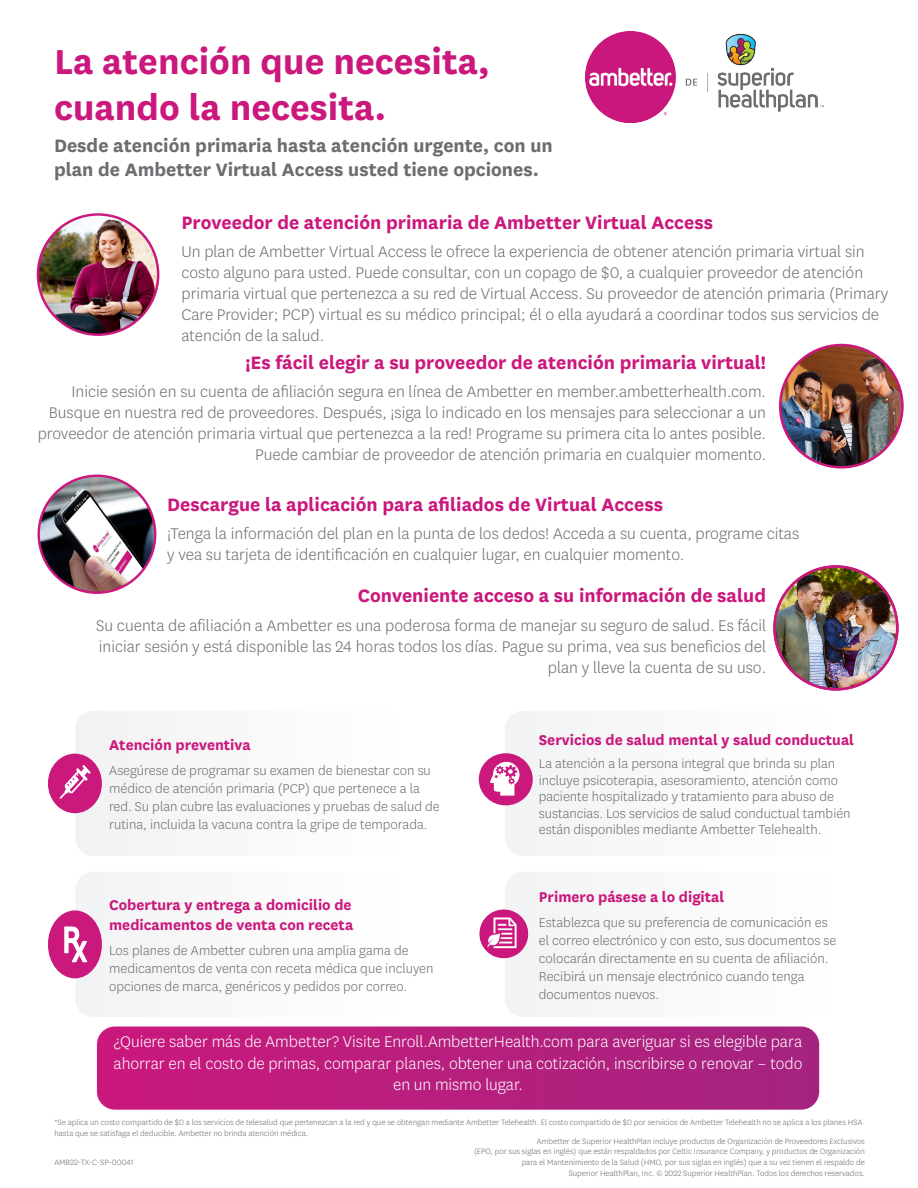
<style>
.page{position:relative;width:918px;height:1188px;background:#fff}
.page>*{position:absolute;margin:0;border:0;box-sizing:border-box;transform-origin:0 0}
.t1{font:700 40.5px/46.5px "Pkhkcc Centene Sans";color:#ca187d}
.t2{font:700 21px "Pkhkcc Centene Sans";color:#ca187d}
.t3{font:700 21px/24px "Pkhkcc Centene Sans";color:#6c6d70}
.t4{font:700 21px "Ndrgvc Centene Sans";color:#ca187d}
.t5{font:300 18px/21px "Plbwyj Centene Sans";color:#6c6d70}
.t6{font:300 18px/21px "Lftqcm Centene Sans";color:#6c6d70;text-align:right}
.t7{font:300 18px/21.6px "Plbwyj Centene Sans";letter-spacing:-.005em;color:#fff;text-align:center}
.t8{font:700 16.5px/19.8px "Pkhkcc Centene Sans";color:#ca187d}
.t9{font:300 15px/18px "Plbwyj Centene Sans";color:#6c6d70}
.t10{font:300 9px/10.8px "Plbwyj Centene Sans";color:#6c6d70}
.s1{font-family:"Lftqcm Centene Sans"}
</style>
<div class="page">
<img style="left:585px;top:32px;width:238px;height:90px">
<img style="left:38px;top:214px;width:120px;height:121px;border-radius:60px">
<div style="left:37px;top:213px;width:122px;height:123px;border:2px solid #ca187d;border-radius:50%"></div>
<img style="left:780px;top:345px;width:122px;height:122px;border-radius:61px">
<div style="left:779px;top:344px;width:125px;height:125px;border:3px solid #ca187d;border-radius:50%"></div>
<img style="left:39px;top:476px;width:116px;height:117px;border-radius:58px">
<div style="left:37px;top:475px;width:119px;height:119px;border:2px solid #ca187d;border-radius:50%"></div>
<svg style="left:97px;top:1027px;width:722px;height:83px;background:#b7207f"></svg>
<div style="left:75px;top:711px;width:378px;height:145px;background:#f9f9f9;border-radius:18px"></div>
<div style="left:48px;top:754px;width:54px;height:59px;background:#ca187d;border-radius:50%"></div>
<svg style="left:59px;top:765px;width:32px;height:34px"></svg>
<div style="left:505px;top:711px;width:378px;height:145px;background:#f9fafa;border-radius:18px"></div>
<div style="left:479px;top:753px;width:54px;height:52px;background:#ca187d;border-radius:50%"></div>
<svg style="left:490px;top:762px;width:30px;height:34px"></svg>
<div style="left:75px;top:872px;width:378px;height:145px;background:#f9fafa;border-radius:18px"></div>
<div style="left:48px;top:910px;width:54px;height:68px;background:#ca187d;border-radius:50%"></div>
<svg style="left:64px;top:926px;width:23px;height:36px"></svg>
<div style="left:505px;top:872px;width:378px;height:145px;background:#f9fafa;border-radius:18px"></div>
<img style="left:479px;top:909px;width:50px;height:50px">
<img style="left:775px;top:567px;width:122px;height:122px;border-radius:61px">
<div style="left:773px;top:565px;width:126px;height:126px;border:3px solid #ca187d;border-radius:50%"></div>
<h1 class="t1" style="left:54px;top:35px;width:437px">La atención que necesita, cuando la necesita.</h1>
<p class="t3" style="left:54px;top:132px;width:500px">Desde atención primaria hasta atención urgente, con un plan de Ambetter Virtual Access usted tiene opciones.</p>
<h2 class="t2" style="left:181px;top:208px;width:533px">Proveedor de atención primaria de Ambetter Virtual Access</h2>
<p class="t5" style="left:181px;top:240px;width:708px">Un plan de Ambetter Virtual Access le ofrece la experiencia de obtener atención primaria virtual sin costo alguno para usted. Puede consultar, con un copago de $0, a cualquier proveedor de atención primaria virtual que pertenezca a su red de Virtual Access. Su proveedor de atención primaria (Primary Care Provider; PCP) virtual es su médico principal; él o ella ayudará a coordinar todos sus servicios de atención de la salud.</p>
<h2 class="t2" style="left:245px;top:348px;width:522px">¡Es fácil elegir a su proveedor de atención primaria virtual!</h2>
<p class="t5" style="left:38px;top:380px;width:730px;text-align:right"><span class="s1">Inicie sesión en su cuenta de afiliación segura en línea de Ambetter en member.ambetterhealth.com.<br></span>Busque en nuestra red de proveedores. Después, ¡siga lo indicado en los mensajes para seleccionar a un proveedor de atención primaria virtual que pertenezca a la red! Programe su primera cita lo antes posible.<br>Puede cambiar de proveedor de atención primaria en cualquier momento.</p>
<h2 class="t4" style="left:167px;top:490px;width:497px">Descargue la aplicación para afiliados de Virtual Access</h2>
<p class="t5" style="left:167px;top:522px;width:634px">¡Tenga la información del plan en la punta de los dedos! Acceda a su cuenta, programe citas <span class="s1">y vea su tarjeta de identificación en cualquier lugar, en cualquier momento.</span></p>
<h2 class="t2" style="left:358px;top:581px;width:410px">Conveniente acceso a su información de salud</h2>
<p class="t6" style="left:96px;top:614px;width:672px">Su cuenta de afiliación a Ambetter es una poderosa forma de manejar su seguro de salud. Es fácil iniciar sesión y está disponible las 24 horas todos los días. Pague su prima, vea sus beneficios del plan y lleve la cuenta de su uso.</p>
<h2 class="t8" style="left:109px;top:734px;width:143px">Atención preventiva</h2>
<p class="t9" style="left:109px;top:761px;width:332px">Asegúrese de programar su examen de bienestar con su médico de atención primaria (PCP) que pertenece a la red. Su plan cubre las evaluaciones y pruebas de salud de rutina, incluida la vacuna contra la gripe de temporada.</p>
<h2 class="t8" style="left:539px;top:729px;width:317px">Servicios de salud mental y salud conductual</h2>
<p class="t9" style="left:539px;top:755px;width:313px;line-height:16.5px">La atención a la persona integral que brinda su plan incluye psicoterapia, asesoramiento, atención como paciente hospitalizado y tratamiento para abuso de sustancias. Los servicios de salud conductual también están disponibles mediante Ambetter Telehealth.</p>
<h2 class="t8" style="left:539px;top:886px;width:187px">Primero pásese a lo digital</h2>
<p class="t9" style="left:539px;top:913px;width:299px">Establezca que su preferencia de comunicación es el correo electrónico y con esto, sus documentos se <span class="s1">colocarán directamente en su cuenta de afiliación.<br></span>Recibirá un mensaje electrónico cuando tenga documentos nuevos.</p>
<p class="t7" style="left:114px;top:1030px;width:690px">¿Quiere saber más de Ambetter? Visite Enroll.AmbetterHealth.com para averiguar si es elegible para ahorrar en el costo de primas, comparar planes, obtener una cotización, inscribirse o renovar – todo en un mismo lugar.</p>
<p class="t10" style="left:54px;top:1116px;width:809px">*Se aplica un costo compartido de $0 a los servicios de telesalud que pertenezcan a la red y que se obtengan mediante Ambetter Telehealth. El costo compartido de $0 por servicios de Ambetter Telehealth no se aplica a los planes HSA hasta que se satisfaga el deducible. Ambetter no brinda atención médica.</p>
<p class="t10" style="left:54px;top:1157px;width:81px">AMB22-TX-C-SP-00041</p>
<h2 class="t8" style="left:109px;top:894px;width:246px">Cobertura y entrega a domicilio de medicamentos de venta con receta</h2>
<p class="t9" style="left:109px;top:941px;width:326px">Los planes de Ambetter cubren una amplia gama de medicamentos de venta con receta médica que incluyen opciones de marca, genéricos y pedidos por correo.</p>
<p class="t10" style="left:474px;top:1135px;width:392px;text-align:right">Ambetter de Superior HealthPlan incluye productos de Organización de Proveedores Exclusivos<br>(EPO, por sus siglas en inglés) que están respaldados por Celtic Insurance Company, y productos de Organización para el Mantenimiento de la Salud (HMO, por sus siglas en inglés) que a su vez tienen el respaldo de<br>Superior HealthPlan, Inc. © 2022 Superior HealthPlan. Todos los derechos reservados.</p>
</div>
